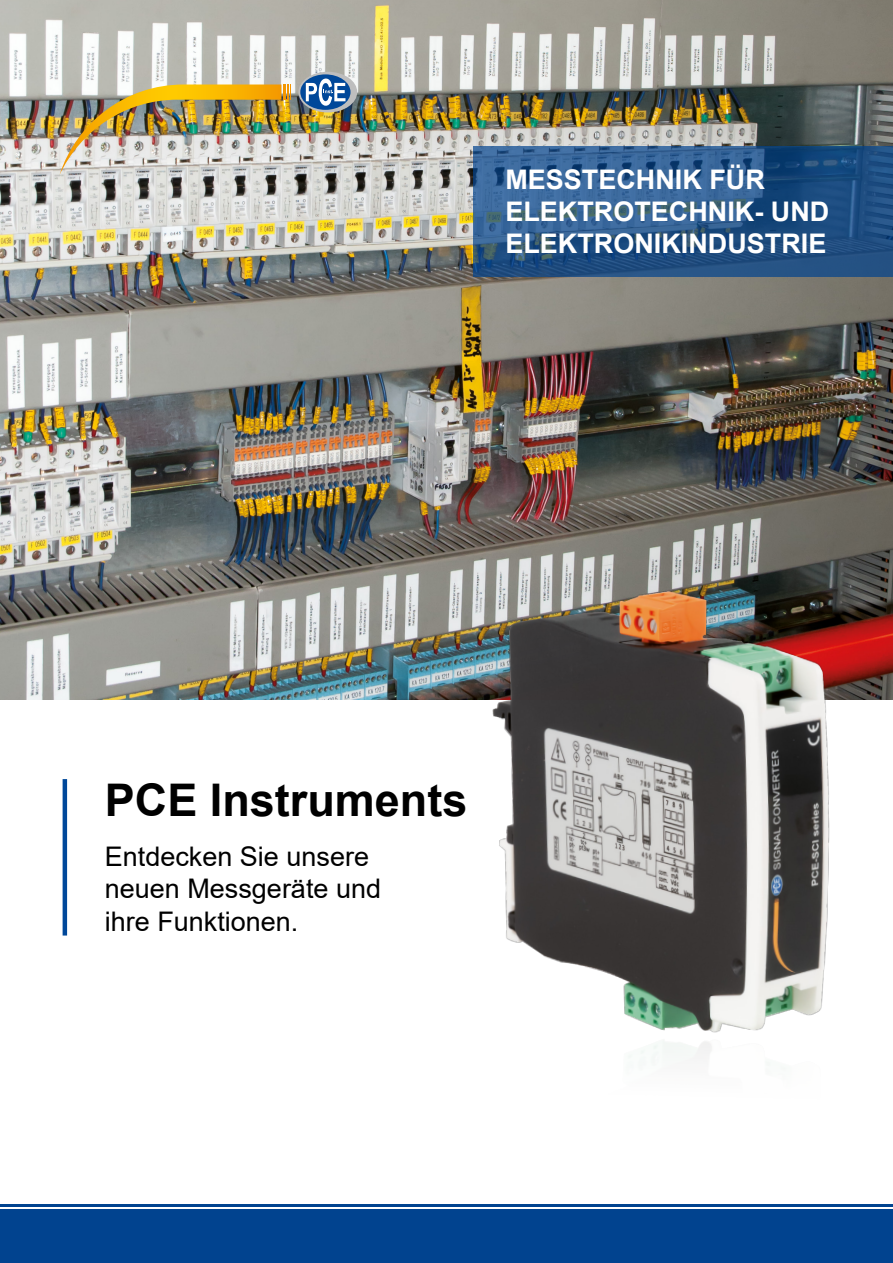
<style>
.page{position:relative;width:893px;height:1263px;background:#fff}
.page>*{position:absolute;margin:0;border:0;box-sizing:border-box;transform-origin:0 0}
.t1{font:700 45px "Arial";color:#000}
.t2{font:700 27px/32.4px "Arial";color:#fff}
.t3{font:27px/32.4px "Arial";color:#000}
</style>
<div class="page">
<hr style="left:63px;top:779px;width:4px;height:156px;background:#00489a">
<div style="left:0;top:1209px;width:893px;height:54px;background:#01438f"></div>
<hr style="left:0;top:1205px;width:893px;height:2px;background:#01438f">
<img style="left:0;top:0;width:893px;height:699px">
<img style="left:368px;top:512px;width:525px;height:445px">
<svg style="left:473px;top:147px;width:420px;height:130px;background:#295789"></svg>
<img style="left:365px;top:957px;width:528px;height:248px">
<div style="left:298px;top:72px;width:59px;height:40px;background:#bebebe;border-radius:50%"></div>
<svg style="left:300px;top:74px;width:50px;height:36px"></svg>
<svg style="left:306px;top:78px;width:39px;height:28px"></svg>
<img style="left:60px;top:85px;width:221px;height:90px">
<svg style="left:287px;top:85px;width:4px;height:15px"></svg>
<hr style="left:283px;top:85px;width:3px;height:15px;background:#f49600">
<p class="t2" style="left:505px;top:163px;width:338px">MESSTECHNIK FÜR DIE<br>METALLVERARBEITENDE<br>INDUSTRIE</p>
<p class="t2" style="left:505px;top:196px;width:325px">ELEKTROTECHNIK- UND<br>ELEKTRONIKINDUSTRIE</p>
<h1 class="t1" style="left:105px;top:769px;width:364px">PCE Instruments</h1>
<p class="t3" style="left:105px;top:840px;width:278px">Entdecken Sie unsere neuen Messgeräte und ihre Funktionen.</p>
</div>
